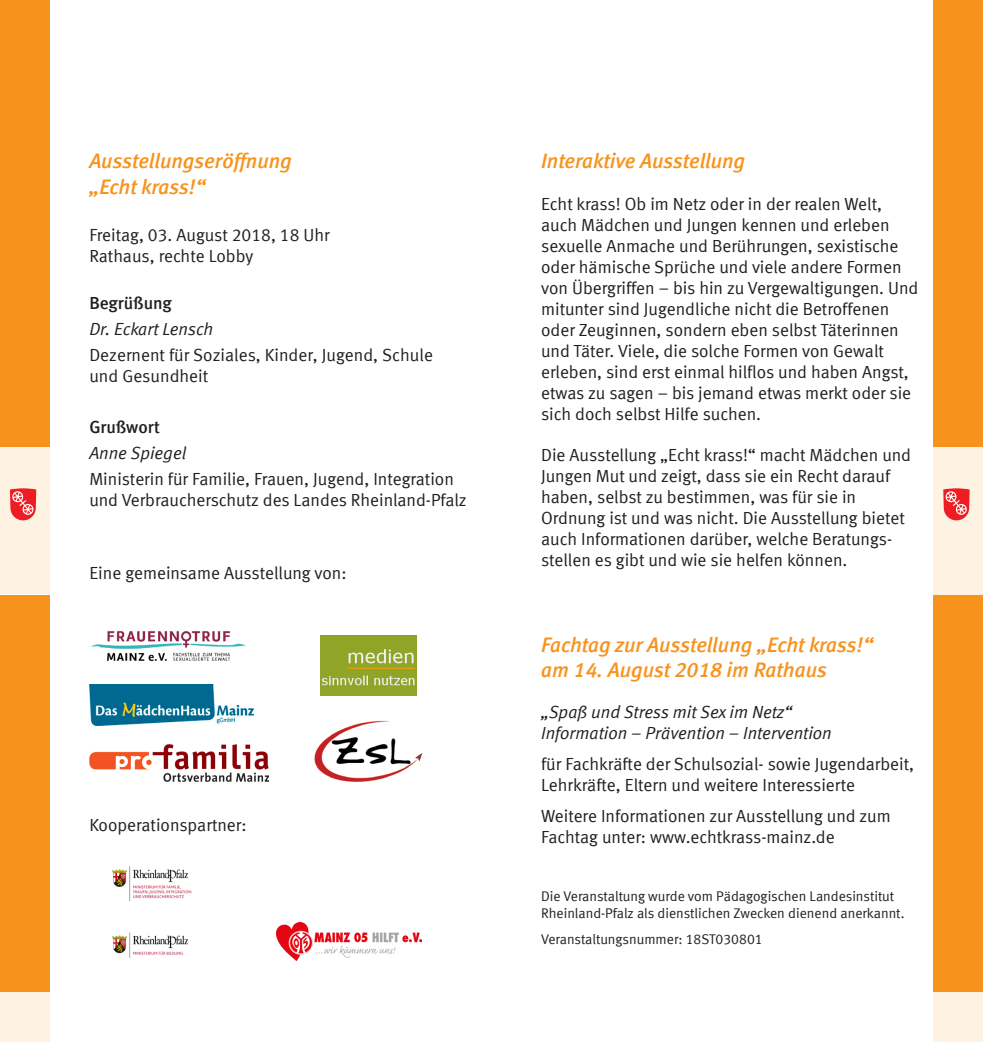
<style>
.page{position:relative;width:983px;height:1042px;background:#fff}
.page>*{position:absolute;margin:0;border:0;box-sizing:border-box;transform-origin:0 0}
.t1{font:italic 700 21px "Mainz Meta";color:#f7931d}
.t2{font:17.5px/21px "Mainz Meta";color:#231f20}
.t3{font:italic 17.5px/21px "Mainz Meta";color:#231f20}
.t4{font:700 17.5px "Mainz Meta";color:#231f20}
.t5{font:14px/16.8px "Mainz Meta";color:#231f20}
</style>
<div class="page">
<div style="left:0;top:446px;width:50px;height:149px;background:#fef2e3"></div>
<hr style="left:0;top:594px;width:50px;height:1px;background:#fff">
<svg style="left:10px;top:488px;width:26px;height:32px"></svg>
<div style="left:0;top:0;width:50px;height:446px;background:#f7931d"></div>
<div style="left:0;top:595px;width:50px;height:397px;background:#f7931d"></div>
<div style="left:0;top:992px;width:50px;height:50px;background:#fef2e3"></div>
<div style="left:933px;top:446px;width:49px;height:149px;background:#fef2e3"></div>
<svg style="left:943px;top:488px;width:26px;height:32px"></svg>
<div style="left:933px;top:0;width:49px;height:446px;background:#f7931d"></div>
<div style="left:933px;top:595px;width:49px;height:397px;background:#f7931d"></div>
<div style="left:933px;top:992px;width:49px;height:50px;background:#fef2e3"></div>
<img style="left:89px;top:685px;width:164px;height:40px">
<img style="left:276px;top:923px;width:145px;height:37px">
<img style="left:112px;top:866px;width:80px;height:36px">
<img style="left:89px;top:745px;width:179px;height:37px">
<img style="left:91px;top:631px;width:155px;height:31px">
<img style="left:314px;top:720px;width:109px;height:62px">
<img style="left:320px;top:636px;width:96px;height:59px">
<img style="left:112px;top:932px;width:76px;height:26px">
<p class="t1" style="left:89px;top:149px;width:204px">Ausstellungseröffnung</p>
<p class="t1" style="left:89px;top:174px;width:117px">„Echt krass!“</p>
<p class="t2" style="left:89px;top:224px;width:242px">Freitag, 03. August 2018, 18 Uhr</p>
<p class="t2" style="left:89px;top:245px;width:165px">Rathaus, rechte Lobby</p>
<p class="t4" style="left:89px;top:292px;width:84px">Begrüßung</p>
<p class="t3" style="left:89px;top:318px;width:125px">Dr. Eckart Lensch</p>
<p class="t2" style="left:89px;top:344px;width:345px">Dezernent für Soziales, Kinder, Jugend, Schule und Gesundheit</p>
<p class="t4" style="left:89px;top:417px;width:72px">Grußwort</p>
<p class="t3" style="left:89px;top:443px;width:98px">Anne Spiegel</p>
<p class="t2" style="left:89px;top:469px;width:379px">Ministerin für Familie, Frauen, Jugend, Integration und Verbraucherschutz des Landes Rheinland-Pfalz</p>
<p class="t2" style="left:89px;top:562px;width:259px">Eine gemeinsame Ausstellung von:</p>
<p class="t2" style="left:89px;top:814px;width:159px">Kooperationspartner:</p>
<p class="t1" style="left:541px;top:149px;width:205px">Interaktive Ausstellung</p>
<p class="t2" style="left:541px;top:194px;width:379px">Echt krass! Ob im Netz oder in der realen Welt, auch Mädchen und Jungen kennen und erleben sexuelle Anmache und Berührungen, sexistische oder hämische Sprüche und viele andere Formen von Übergriffen – bis hin zu Vergewaltigungen. Und mitunter sind Jugendliche nicht die Betroffenen oder Zeuginnen, sondern eben selbst Täterinnen und Täter. Viele, die solche Formen von Gewalt erleben, sind erst einmal hilflos und haben Angst, etwas zu sagen – bis jemand etwas merkt oder sie sich doch selbst Hilfe suchen.</p>
<p class="t2" style="left:541px;top:444px;width:371px">Die Ausstellung „Echt krass!“ macht Mädchen und Jungen Mut und zeigt, dass sie ein Recht darauf haben, selbst zu bestimmen, was für sie in Ordnung ist und was nicht. Die Ausstellung bietet auch Informationen darüber, welche Beratungs&shy;stellen es gibt und wie sie helfen können.</p>
<p class="t1" style="left:541px;top:632px;width:333px">Fachtag zur Ausstellung „Echt krass!“</p>
<p class="t1" style="left:541px;top:658px;width:287px">am 14. August 2018 im Rathaus</p>
<p class="t3" style="left:541px;top:701px;width:292px">„Spaß und Stress mit Sex im Netz“<br>Information – Prävention – Intervention</p>
<p class="t2" style="left:541px;top:753px;width:374px">für Fachkräfte der Schulsozial- sowie Jugendarbeit,<br>Lehrkräfte, Eltern und weitere Interessierte</p>
<p class="t2" style="left:541px;top:805px;width:351px">Weitere Informationen zur Ausstellung und zum<br>Fachtag unter: www.echtkrass-mainz.de</p>
<p class="t5" style="left:541px;top:887px;width:365px">Die Veranstaltung wurde vom Pädagogischen Landesinstitut<br>Rheinland-Pfalz als dienstlichen Zwecken dienend anerkannt.</p>
<p class="t5" style="left:541px;top:931px;width:223px">Veranstaltungsnummer: 18ST030801</p>
</div>
